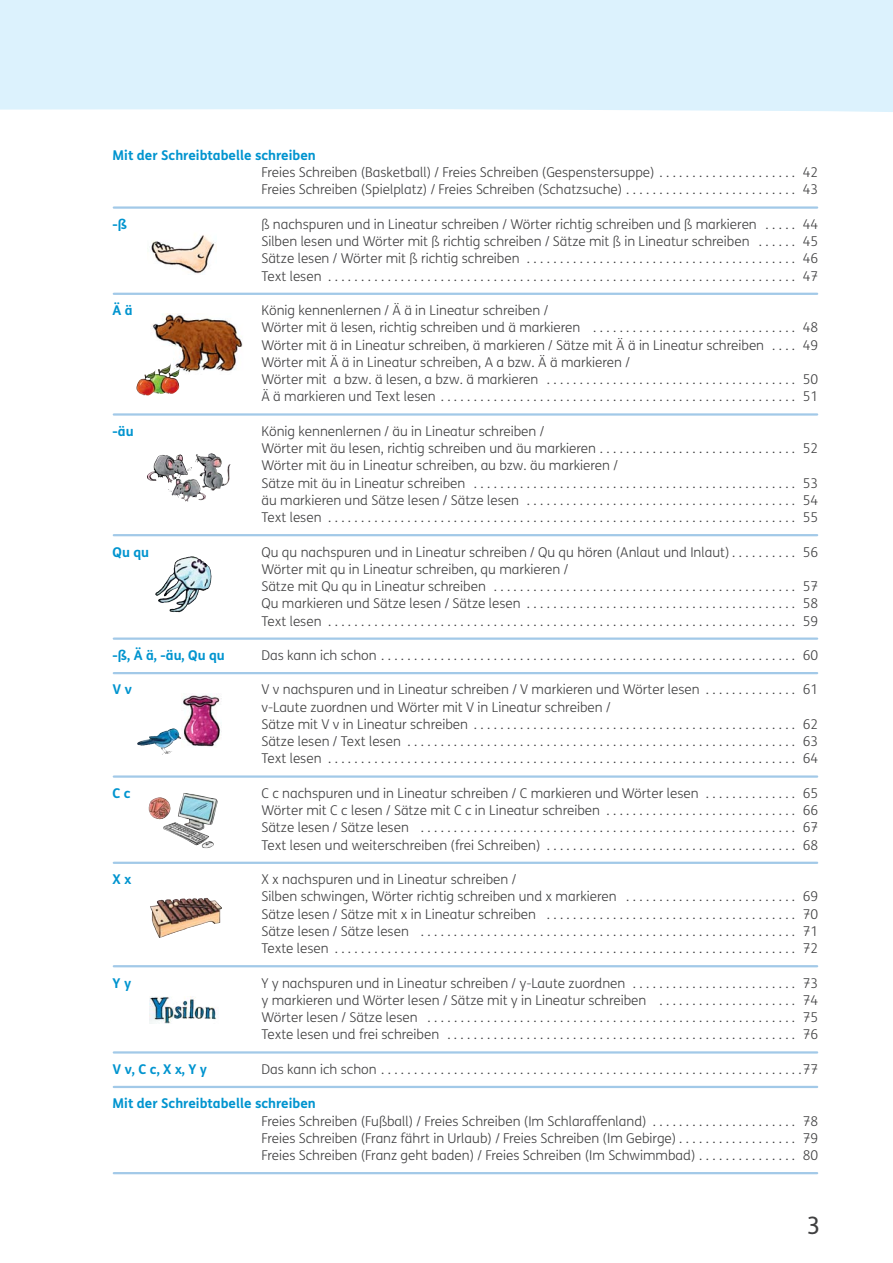
<style>
.page{position:relative;width:893px;height:1263px;background:#fff}
.page>*{position:absolute;margin:0;border:0;box-sizing:border-box;transform-origin:0 0}
.t1{font:24px "FS Klett GSV";color:#404041}
.t2{font:300 13.5px/17.2px "FS Klett GSV";color:#404041}
.t3{font:700 13.5px "FS Klett GSV";color:#0094cf}
</style>
<div class="page">
<div style="left:0;top:0;width:893px;height:112px;background:#dcf2fd"></div>
<hr style="left:114px;top:206px;width:703px;height:3px;background:#a2c9e8">
<hr style="left:114px;top:293px;width:703px;height:2px;background:#a2c9e8">
<hr style="left:114px;top:413px;width:703px;height:3px;background:#a2c9e8">
<hr style="left:114px;top:534px;width:703px;height:2px;background:#a2c9e8">
<hr style="left:114px;top:638px;width:703px;height:2px;background:#a2c9e8">
<hr style="left:114px;top:672px;width:703px;height:2px;background:#a2c9e8">
<hr style="left:114px;top:775px;width:703px;height:3px;background:#a2c9e8">
<hr style="left:114px;top:862px;width:703px;height:2px;background:#a2c9e8">
<hr style="left:114px;top:965px;width:703px;height:2px;background:#a2c9e8">
<hr style="left:114px;top:1051px;width:703px;height:3px;background:#a2c9e8">
<hr style="left:114px;top:1086px;width:703px;height:2px;background:#a2c9e8">
<hr style="left:114px;top:1172px;width:703px;height:2px;background:#a2c9e8">
<img style="left:152px;top:314px;width:91px;height:61px">
<img style="left:136px;top:363px;width:35px;height:33px">
<img style="left:195px;top:453px;width:35px;height:37px">
<img style="left:151px;top:235px;width:66px;height:39px">
<img style="left:155px;top:556px;width:36px;height:47px">
<img style="left:137px;top:728px;width:36px;height:27px">
<img style="left:182px;top:695px;width:39px;height:52px">
<img style="left:150px;top:898px;width:57px;height:40px">
<img style="left:149px;top:797px;width:14px;height:22px">
<img style="left:163px;top:793px;width:55px;height:56px">
<img style="left:149px;top:996px;width:68px;height:28px">
<p class="t3" style="left:113px;top:149px;width:205px">Mit der Schreibtabelle schreiben</p>
<p class="t2" style="left:261px;top:165px;width:558px">Freies Schreiben (Basketball) / Freies Schreiben (Gespenstersuppe) . . . . . . . . . . . . . . . . . . . . . 42<br>Freies Schreiben (Spielplatz) / Freies Schreiben (Schatzsuche) . . . . . . . . . . . . . . . . . . . . . . . . . . 43</p>
<p class="t3" style="left:113px;top:218px;width:16px">-ß</p>
<p class="t2" style="left:261px;top:217px;width:558px;text-align:justify">ß nachspuren und in Lineatur schreiben / Wörter richtig schreiben und ß markieren . . . . . 44<br>Silben lesen und Wörter mit ß richtig schreiben / Sätze mit ß in Lineatur schreiben . . . . . . 45<br>Sätze lesen / Wörter mit ß richtig schreiben ......................................... 46<br>Text lesen ....................................................................... 47</p>
<p class="t3" style="left:113px;top:305px;width:22px">Ä ä</p>
<p class="t2" style="left:261px;top:303px;width:558px">König kennenlernen / Ä ä in Lineatur schreiben /<br>Wörter mit ä lesen, richtig schreiben und ä markieren . . . . . . . . . . . . . . . . . . . . . . . . . . . . . . . 48<br>Wörter mit ä in Lineatur schreiben, ä markieren / Sätze mit Ä ä in Lineatur schreiben . . . . 49<br>Wörter mit Ä ä in Lineatur schreiben, A a bzw. Ä ä markieren /<br>Wörter mit a bzw. ä lesen, a bzw. ä markieren ...................................... 50<br>Ä ä markieren und Text lesen ...................................................... 51</p>
<p class="t3" style="left:113px;top:425px;width:22px">-äu</p>
<p class="t2" style="left:261px;top:424px;width:558px">König kennenlernen / äu in Lineatur schreiben /<br>Wörter mit äu lesen, richtig schreiben und äu markieren . . . . . . . . . . . . . . . . . . . . . . . . . . . . . . 52<br>Wörter mit äu in Lineatur schreiben, au bzw. äu markieren /<br>Sätze mit äu in Lineatur schreiben ................................................. 53 äu markieren und Sätze lesen / Sätze lesen ......................................... 54<br>Text lesen ....................................................................... 55</p>
<p class="t3" style="left:113px;top:546px;width:38px">Qu qu</p>
<p class="t2" style="left:261px;top:544px;width:558px">Qu qu nachspuren und in Lineatur schreiben / Qu qu hören (Anlaut und Inlaut) . . . . . . . . . . 56<br>Wörter mit qu in Lineatur schreiben, qu markieren /<br>Sätze mit Qu qu in Lineatur schreiben .............................................. 57<br>Qu markieren und Sätze lesen / Sätze lesen ......................................... 58<br>Text lesen ....................................................................... 59</p>
<p class="t3" style="left:113px;top:650px;width:114px">-ß, Ä ä, -äu, Qu qu</p>
<p class="t2" style="left:261px;top:648px;width:558px">Das kann ich schon ............................................................... 60</p>
<p class="t3" style="left:113px;top:684px;width:21px">V v</p>
<p class="t2" style="left:261px;top:682px;width:558px">V v nachspuren und in Lineatur schreiben / V markieren und Wörter lesen . . . . . . . . . . . . . . 61 v-Laute zuordnen und Wörter mit V in Lineatur schreiben /<br>Sätze mit V v in Lineatur schreiben ................................................. 62<br>Sätze lesen / Text lesen ........................................................... 63<br>Text lesen ....................................................................... 64</p>
<p class="t3" style="left:113px;top:787px;width:20px">C c</p>
<p class="t2" style="left:261px;top:786px;width:558px;text-align:justify">C c nachspuren und in Lineatur schreiben / C markieren und Wörter lesen . . . . . . . . . . . . . . 65<br>Wörter mit C c lesen / Sätze mit C c in Lineatur schreiben . . . . . . . . . . . . . . . . . . . . . . . . . . . . . 66<br>Sätze lesen / Sätze lesen ......................................................... 67<br>Text lesen und weiterschreiben (frei Schreiben) ...................................... 68</p>
<p class="t3" style="left:113px;top:874px;width:20px">X x</p>
<p class="t2" style="left:261px;top:872px;width:558px">X x nachspuren und in Lineatur schreiben /<br>Silben schwingen, Wörter richtig schreiben und x markieren . . . . . . . . . . . . . . . . . . . . . . . . . . 69<br>Sätze lesen / Sätze mit x in Lineatur schreiben ...................................... 70<br>Sätze lesen / Sätze lesen ......................................................... 71<br>Texte lesen ...................................................................... 72</p>
<p class="t3" style="left:113px;top:977px;width:20px">Y y</p>
<p class="t2" style="left:261px;top:975px;width:558px;text-align:justify">Y y nachspuren und in Lineatur schreiben / y-Laute zuordnen . . . . . . . . . . . . . . . . . . . . . . . . . 73 y markieren und Wörter lesen / Sätze mit y in Lineatur schreiben . . . . . . . . . . . . . . . . . . . . . 74<br>Wörter lesen / Sätze lesen . . . . . . . . . . . . . . . . . . . . . . . . . . . . . . . . . . . . . . . . . . . . . . . . . . . . . . . . 75<br>Texte lesen und frei schreiben ..................................................... 76</p>
<p class="t3" style="left:113px;top:1063px;width:96px">V v, C c, X x, Y y</p>
<p class="t2" style="left:261px;top:1062px;width:558px">Das kann ich schon ................................................................77</p>
<p class="t3" style="left:113px;top:1098px;width:205px">Mit der Schreibtabelle schreiben</p>
<p class="t2" style="left:261px;top:1113px;width:558px;text-align:justify">Freies Schreiben (Fußball) / Freies Schreiben (Im Schlaraffenland) . . . . . . . . . . . . . . . . . . . . . . 78<br>Freies Schreiben (Franz fährt in Urlaub) / Freies Schreiben (Im Gebirge) . . . . . . . . . . . . . . . . . . 79<br>Freies Schreiben (Franz geht baden) / Freies Schreiben (Im Schwimmbad) . . . . . . . . . . . . . . . 80</p>
<h1 class="t1" style="left:807px;top:1211px;width:15px">3</h1>
</div>
